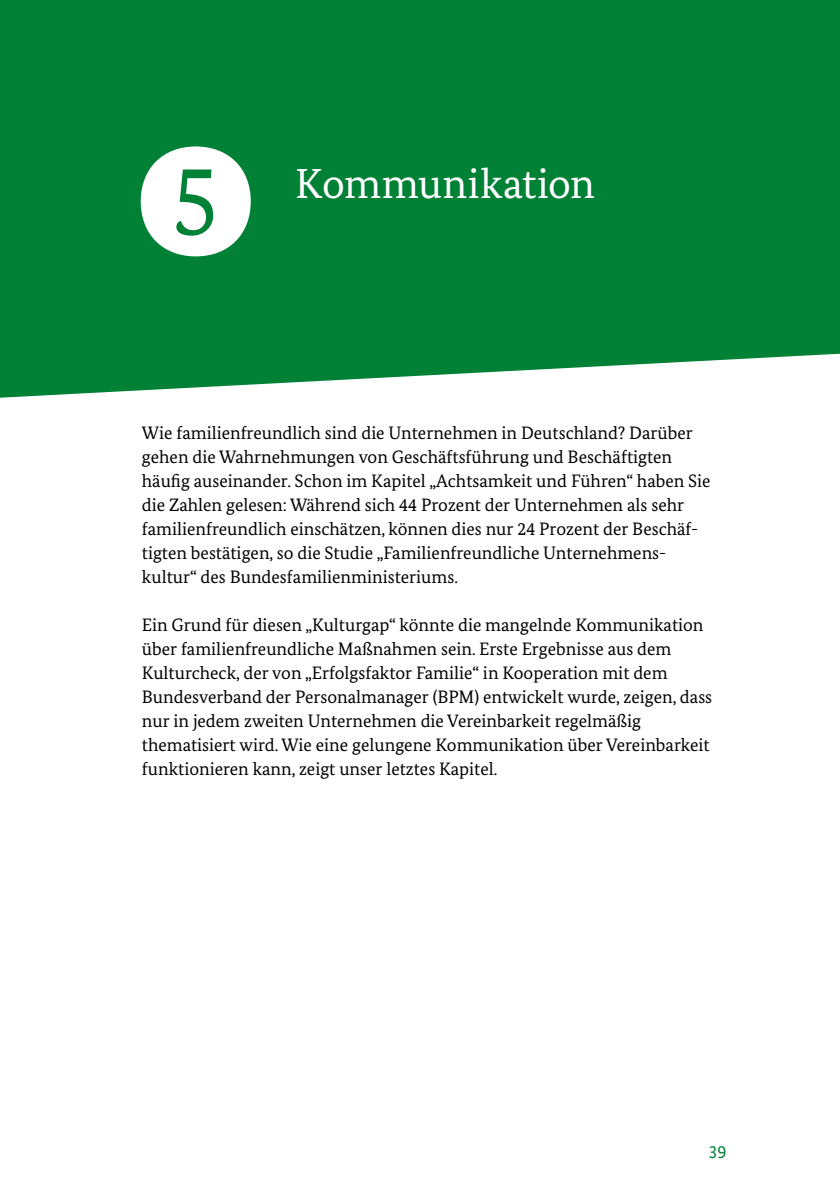
<style>
.page{position:relative;width:840px;height:1191px;background:#fff}
.page>*{position:absolute;margin:0;border:0;box-sizing:border-box;transform-origin:0 0}
.C-01_2-H1-HL_Kapite{font:100px "Bundes Serif Kapitelziffern Regular";color:#fff}
.t1{font:42px "Bundes Serif";color:#fff}
.D-01_2-P-Fließtext_o{font:18px/24px "Bundes Serif";color:#000}
.D-01_1-P-Fließtext{font:18px/24px "Bundes Serif";color:#000}
.t2{font:18px "Bundes Sans";color:#008136}
</style>
<div class="page">
<div style="left:0;top:0;width:839px;height:398px;background:#008136"></div>
<h1 class="C-01_2-H1-HL_Kapite" style="left:170px;top:146px;width:111px">5</h1>
<h2 class="t1" style="left:295px;top:158px;width:301px">Kommunikation</h2>
<p class="D-01_1-P-Fließtext" style="left:142px;top:420px;width:570px">Wie familienfreundlich sind die Unternehmen in Deutschland? Darüber gehen die Wahrnehmungen von Geschäftsführung und Beschäftigten häufig auseinander. Schon im Kapitel „Achtsamkeit und Führen“ haben Sie die Zahlen gelesen: Während sich 44 Prozent der Unternehmen als sehr familienfreundlich einschätzen, können dies nur 24 Prozent der Beschäf&shy;tigten bestätigen, so die Studie „Familienfreundliche Unternehmens&shy;kultur“ des Bundesfamilienministeriums.</p>
<p class="D-01_2-P-Fließtext_o" style="left:142px;top:612px;width:571px">Ein Grund für diesen „Kulturgap“ könnte die mangelnde Kommunikation über familienfreundliche Maßnahmen sein. Erste Ergebnisse aus dem Kulturcheck, der von „Erfolgsfaktor Familie“ in Kooperation mit dem Bundesverband der Personalmanager (BPM) entwickelt wurde, zeigen, dass nur in jedem zweiten Unternehmen die Vereinbarkeit regelmäßig thematisiert wird. Wie eine gelungene Kommunikation über Vereinbarkeit funktionieren kann, zeigt unser letztes Kapitel.</p>
<p class="t2" style="left:708px;top:1141px;width:19px">39</p>
</div>
